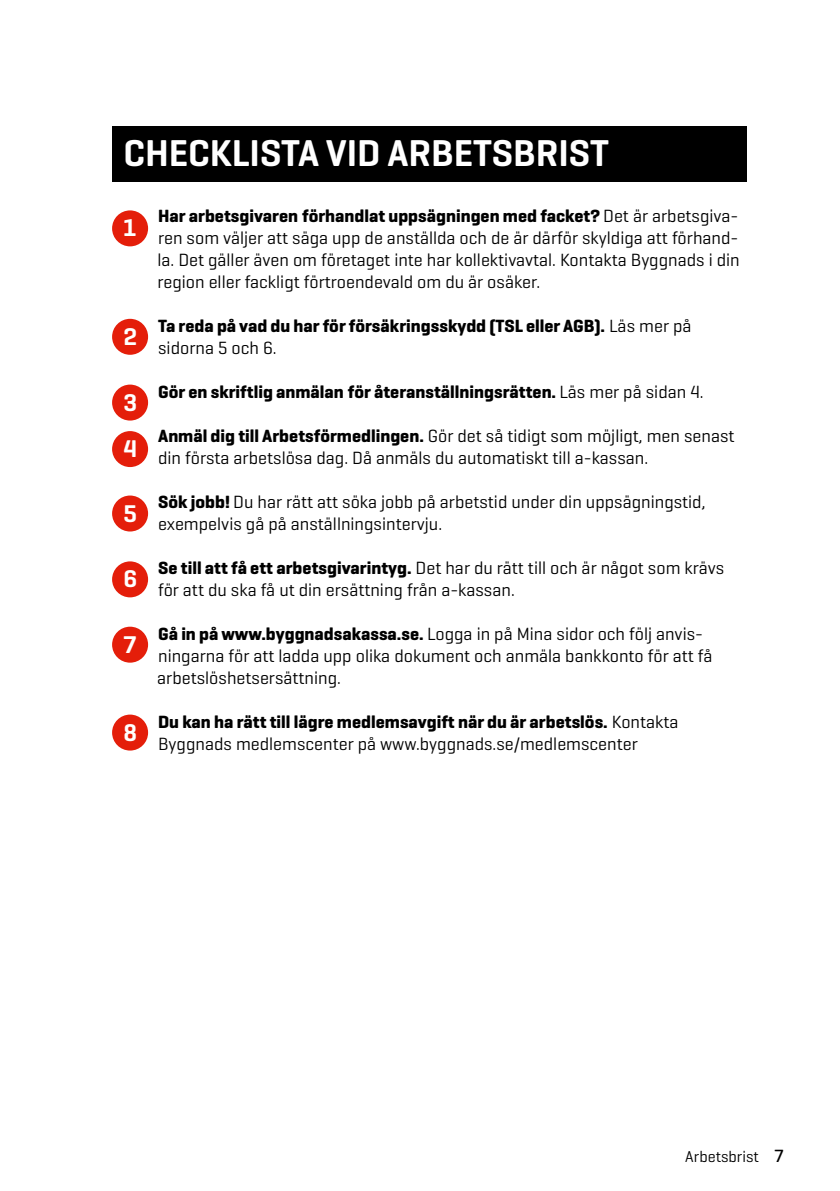
<style>
.page{position:relative;width:840px;height:1191px;background:#fff}
.page>*{position:absolute;margin:0;border:0;box-sizing:border-box;transform-origin:0 0}
.t1{font:600 38px "Geogrotesque";color:#fff}
.t2{font:600 24.6px/46.4px "Geogrotesque";color:#fff}
.t3{font:18px/22px "Geogrotesque";color:#000}
.t4{font:700 18px/22px "Geogrotesque";color:#000}
.t5{font:16px "Geogrotesque";color:#000}
.s1{font-weight:700}
.s2{font-weight:400}
.s3{font-weight:500;font-size:18px}
</style>
<div class="page">
<div style="left:112px;top:210px;width:36px;height:36px;background:#e41e0a;border-radius:50%"></div>
<div style="left:112px;top:319px;width:36px;height:36px;background:#e41e0a;border-radius:50%"></div>
<div style="left:112px;top:384px;width:36px;height:36px;background:#e41e0a;border-radius:50%"></div>
<div style="left:112px;top:431px;width:36px;height:36px;background:#e41e0a;border-radius:50%"></div>
<div style="left:112px;top:495px;width:36px;height:36px;background:#e41e0a;border-radius:50%"></div>
<div style="left:112px;top:561px;width:36px;height:36px;background:#e41e0a;border-radius:50%"></div>
<div style="left:112px;top:626px;width:36px;height:36px;background:#e41e0a;border-radius:50%"></div>
<div style="left:112px;top:714px;width:36px;height:36px;background:#e41e0a;border-radius:50%"></div>
<div style="left:112px;top:126px;width:634px;height:55px;background:#000"></div>
<h1 class="t1" style="left:123px;top:129px;width:486px">CHECKLISTA VID ARBETSBRIST</h1>
<h2 class="t2" style="left:123px;top:204px;width:14px">1</h2>
<h2 class="t2" style="left:123px;top:313px;width:15px">2</h2>
<h2 class="t2" style="left:123px;top:379px;width:15px">3<br>4</h2>
<h2 class="t2" style="left:123px;top:489px;width:15px">5</h2>
<h2 class="t2" style="left:123px;top:555px;width:15px">6</h2>
<h2 class="t2" style="left:123px;top:621px;width:14px">7</h2>
<h2 class="t2" style="left:123px;top:708px;width:15px">8</h2>
<p class="t3" style="left:157px;top:204px;width:583px;text-align:justify"><span class="s1">Har arbetsgivaren förhandlat uppsägningen med facket?</span> Det är arbetsgiva&shy;ren som väljer att säga upp de anställda och de är därför skyldiga att förhand&shy;la. Det gäller även om företaget inte har kollektivavtal. Kontakta Byggnads i din region eller fackligt förtroendevald om du är osäker.</p>
<p class="t4" style="left:158px;top:315px;width:534px">Ta reda på vad du har för försäkringsskydd (TSL eller AGB). <span class="s2">Läs mer på sidorna 5 och 6.</span></p>
<p class="t4" style="left:158px;top:381px;width:546px">Gör en skriftlig anmälan för återanställningsrätten. <span class="s2">Läs mer på sidan 4.</span></p>
<p class="t3" style="left:158px;top:424px;width:577px"><span class="s1">Anmäl dig till Arbetsförmedlingen.</span> Gör det så tidigt som möjligt, men senast din första arbetslösa dag. Då anmäls du automatiskt till a-kassan.</p>
<p class="t3" style="left:158px;top:490px;width:548px"><span class="s1">Sök jobb!</span> Du har rätt att söka jobb på arbetstid under din uppsägningstid, exempelvis gå på anställningsintervju.</p>
<p class="t3" style="left:158px;top:556px;width:567px"><span class="s1">Se till att få ett arbetsgivarintyg.</span> Det har du rätt till och är något som krävs för att du ska få ut din ersättning från a-kassan.</p>
<p class="t3" style="left:157px;top:622px;width:556px"><span class="s1">Gå in på www.byggnadsakassa.se.</span> Logga in på Mina sidor och följ anvis&shy;ningarna för att ladda upp olika dokument och anmäla bankkonto för att få arbetslöshetsersättning.</p>
<p class="t3" style="left:158px;top:710px;width:521px"><span class="s1">Du kan ha rätt till lägre medlemsavgift när du är arbetslös.</span> Kontakta<br>Byggnads medlemscenter på www.byggnads.se/medlemscenter</p>
<p class="t5" style="left:685px;top:1146px;width:100px">Arbetsbrist <span class="s3">7</span></p>
</div>
